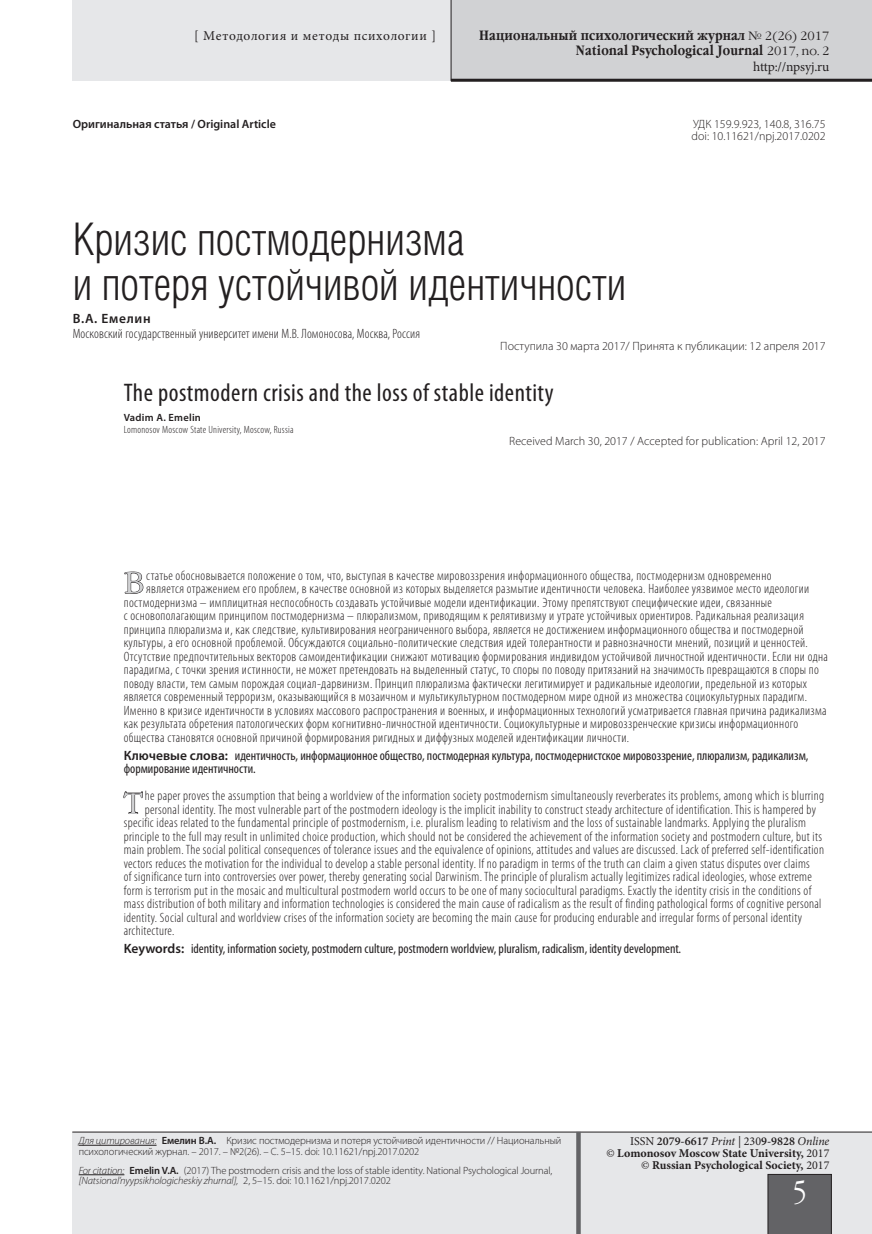
<style>
.page{position:relative;width:872px;height:1234px;background:#fff}
.page>*{position:absolute;margin:0;border:0;box-sizing:border-box;transform-origin:0 0}
.Header___Article{font:45px/45px "Helios Cond Light C";color:#231f20}
.Page_num{font:30px "Garamond Narrow C";color:#fff}
.Resume_MAIN___1st{font:29.1px "Garamond C";color:#d1d2d4}
.Header___Article___E{font:condensed 25.5px "Myriad Pro";letter-spacing:.02em;color:#231f20}
.Resume_MAIN___1st-2{font:300 condensed 13.5px "Myriad Pro";letter-spacing:.025em;color:#231f20}
.Resume_KEYWORDS{font:condensed 13.5px/13.5px "Myriad Pro";color:#231f20}
.t1{font:700 13.5px/15px "Garamond Narrow C";letter-spacing:.01em;color:#231f20;text-align:right}
.Autor___HEADER{font:300 condensed 13.5px/15px "Myriad Pro";letter-spacing:.01em;color:#231f20}
.t2{font:13.5px "Minion Pro";letter-spacing:.045em;color:#231f20}
.t3{font:13.5px "Minion Pro";letter-spacing:-.015em;color:#231f20}
.Code_prefix{font:300 12px "Myriad Pro";color:#231f20}
.t4{font:700 12px/12px "Minion Pro";color:#231f20;text-align:right}
.Code_prefix-2{font:600 12px "Myriad Pro";color:#231f20}
.t5{font:300 10.5px/10.5px "Myriad Pro";letter-spacing:-.01em;color:#231f20}
.Autor___HEADER___EN{font:300 condensed 10.5px/12px "Myriad Pro";letter-spacing:.025em;color:#231f20}
.s1{font-family:"Garamond C";font-weight:400;font-size:12px}
.s2{font-weight:600;font-stretch:normal}
.s3{font-style:italic}
.s4{font-weight:600}
.s5{font-weight:400}
.s6{font-weight:400;font-style:italic}
</style>
<div class="page">
<div style="left:72px;top:0;width:800px;height:81px;background:#e6e7e9"></div>
<div style="left:451px;top:0;width:421px;height:81px;background:#d1d2d4"></div>
<div style="left:72px;top:1132px;width:800px;height:101px;background:#e6e7e9"></div>
<hr style="left:72px;top:1131px;width:800px;height:1px;background:#231f20">
<div style="left:767px;top:1173px;width:64px;height:60px;background:#636366"></div>
<hr style="left:451px;top:79px;width:421px;height:3px;background:#231f20">
<div style="left:576px;top:1131px;width:5px;height:102px;background:#636366"></div>
<hr style="left:451px;top:0;width:1px;height:81px;background:#231f20">
<hr style="left:79px;top:1144px;width:78px;height:1px;background:#231f20">
<hr style="left:79px;top:1174px;width:45px;height:1px;background:#231f20">
<svg style="left:124px;top:571px;width:20px;height:23px"></svg>
<svg style="left:123px;top:791px;width:20px;height:23px"></svg>
<p class="t2" style="left:194px;top:26px;width:243px">[ Методология и методы психологии ]</p>
<p class="t1" style="left:479px;top:28px;width:352px">Национальный психологический журнал <span class="s1">№ 2(26) 2017<br></span>National Psychological Journal <span class="s1">2017, no. 2</span></p>
<p class="t3" style="left:753px;top:57px;width:78px">http://npsyj.ru</p>
<p class="Code_prefix-2" style="left:73px;top:116px;width:205px">Оригинальная статья / Original Article</p>
<p class="Code_prefix" style="left:693px;top:117px;width:134px">УДК 159.9.923, 140.8, 316.75</p>
<p class="Code_prefix" style="left:691px;top:129px;width:135px">doi: 10.11621/npj.2017.0202</p>
<p class="Header___Article" style="left:73px;top:216px;width:555px">Кризис постмодернизма<br>и потеря устойчивой идентичности</p>
<p class="Autor___HEADER" style="left:73px;top:311px;width:349px"><span class="s2">В.А. Емелин<br></span>Московский государственный университет имени М.В. Ломоносова, Москва, Россия</p>
<p class="Code_prefix" style="left:500px;top:339px;width:327px">Поступила 30 марта 2017/ Принята к публикации: 12 апреля 2017</p>
<p class="Header___Article___E" style="left:124px;top:376px;width:431px">The postmodern crisis and the loss of stable identity</p>
<p class="Autor___HEADER___EN" style="left:124px;top:411px;width:171px"><span class="s2">Vadim A. Emelin<br></span>Lomonosov Moscow State University, Moscow, Russia</p>
<p class="Code_prefix" style="left:509px;top:434px;width:318px">Received March 30, 2017 / Accepted for publication: April 12, 2017</p>
<p class="Resume_MAIN___1st" style="left:124px;top:567px;width:22px">В</p>
<p class="Resume_MAIN___1st-2" style="left:146px;top:567px;width:627px">статье обосновывается положение о том, что, выступая в качестве мировоззрения информационного общества, постмодернизм одновременно</p>
<p class="Resume_MAIN___1st-2" style="left:146px;top:580px;width:664px">является отражением его проблем, в качестве основной из которых выделяется размытие идентичности человека. Наиболее уязвимое место идеологии</p>
<p class="Resume_MAIN___1st-2" style="left:124px;top:594px;width:649px">постмодернизма – имплицитная неспособность создавать устойчивые модели идентификации. Этому препятствуют специфические идеи, связанные</p>
<p class="Resume_MAIN___1st-2" style="left:124px;top:607px;width:681px">с основополагающим принципом постмодернизма – плюрализмом, приводящим к релятивизму и утрате устойчивых ориентиров. Радикальная реализация</p>
<p class="Resume_MAIN___1st-2" style="left:124px;top:621px;width:681px">принципа плюрализма и, как следствие, культивирования неограниченного выбора, является не достижением информационного общества и постмодерной</p>
<p class="Resume_MAIN___1st-2" style="left:124px;top:634px;width:685px">культуры, а его основной проблемой. Обсуждаются социально-политические следствия идей толерантности и равнозначности мнений, позиций и ценностей.</p>
<p class="Resume_MAIN___1st-2" style="left:124px;top:648px;width:706px">Отсутствие предпочтительных векторов самоидентификации снижают мотивацию формирования индивидом устойчивой личностной идентичности. Если ни одна</p>
<p class="Resume_MAIN___1st-2" style="left:124px;top:661px;width:697px">парадигма, с точки зрения истинности, не может претендовать на выделенный статус, то споры по поводу притязаний на значимость превращаются в споры по</p>
<p class="Resume_MAIN___1st-2" style="left:124px;top:675px;width:684px">поводу власти, тем самым порождая социал-дарвинизм. Принцип плюрализма фактически легитимирует и радикальные идеологии, предельной из которых</p>
<p class="Resume_MAIN___1st-2" style="left:124px;top:688px;width:685px">является современный терроризм, оказывающийся в мозаичном и мультикультурном постмодерном мире одной из множества социокультурных парадигм.</p>
<p class="Resume_MAIN___1st-2" style="left:124px;top:702px;width:704px">Именно в кризисе идентичности в условиях массового распространения и военных, и информационных технологий усматривается главная причина радикализма</p>
<p class="Resume_MAIN___1st-2" style="left:124px;top:715px;width:676px">как результата обретения патологических форм когнитивно-личностной идентичности. Социокультурные и мировоззренческие кризисы информационного</p>
<p class="Resume_MAIN___1st-2" style="left:124px;top:729px;width:507px">общества становятся основной причиной формирования ригидных и диффузных моделей идентификации личности.</p>
<p class="Resume_KEYWORDS" style="left:124px;top:748px;width:686px"><span class="s2">Ключевые слова:</span> идентичность, информационное общество, постмодерная культура, постмодернистское мировоззрение, плюрализм, радикализм, формирование идентичности.</p>
<p class="Resume_MAIN___1st" style="left:124px;top:787px;width:20px">T</p>
<p class="Resume_MAIN___1st-2" style="left:145px;top:787px;width:680px">he paper proves the assumption that being a worldview of the information society postmodernism simultaneously reverberates its problems, among which is blurring</p>
<p class="Resume_MAIN___1st-2" style="left:145px;top:800px;width:673px">personal identity. The most vulnerable part of the postmodern ideology is the implicit inability to construct steady architecture of identification. This is hampered by</p>
<p class="Resume_MAIN___1st-2" style="left:124px;top:814px;width:684px">specific ideas related to the fundamental principle of postmodernism, i.e. pluralism leading to relativism and the loss of sustainable landmarks. Applying the pluralism</p>
<p class="Resume_MAIN___1st-2" style="left:124px;top:827px;width:700px">principle to the full may result in unlimited choice production, which should not be considered the achievement of the information society and postmodern culture, but its</p>
<p class="Resume_MAIN___1st-2" style="left:124px;top:841px;width:702px">main problem. The social political consequences of tolerance issues and the equivalence of opinions, attitudes and values are discussed. Lack of preferred self-identification</p>
<p class="Resume_MAIN___1st-2" style="left:124px;top:854px;width:687px">vectors reduces the motivation for the individual to develop a stable personal identity. If no paradigm in terms of the truth can claim a given status disputes over claims</p>
<p class="Resume_MAIN___1st-2" style="left:124px;top:868px;width:689px">of significance turn into controversies over power, thereby generating social Darwinism. The principle of pluralism actually legitimizes radical ideologies, whose extreme</p>
<p class="Resume_MAIN___1st-2" style="left:124px;top:881px;width:689px">form is terrorism put in the mosaic and multicultural postmodern world occurs to be one of many sociocultural paradigms. Exactly the identity crisis in the conditions of</p>
<p class="Resume_MAIN___1st-2" style="left:124px;top:895px;width:699px">mass distribution of both military and information technologies is considered the main cause of radicalism as the result of finding pathological forms of cognitive personal</p>
<p class="Resume_MAIN___1st-2" style="left:124px;top:908px;width:680px">identity. Social cultural and worldview crises of the information society are becoming the main cause for producing endurable and irregular forms of personal identity</p>
<p class="Resume_MAIN___1st-2" style="left:124px;top:922px;width:52px">architecture.</p>
<p class="Resume_KEYWORDS" style="left:124px;top:941px;width:559px"><span class="s2">Keywords:</span> identity, information society, postmodern culture, postmodern worldview, pluralism, radicalism, identity development.</p>
<p class="t5" style="left:79px;top:1134px;width:484px"><span class="s3">Для цитирования:</span> <span class="s4">Емелин В.А.</span> Кризис постмодернизма и потеря устойчивой идентичности // Национальный психологический журнал. – 2017. – №2(26). – С. 5–15. doi: 10.11621/npj.2017.0202</p>
<p class="t5" style="left:79px;top:1164px;width:475px"><span class="s3">For citation:</span> <span class="s4">Emelin V.A.</span> (2017) The postmodern crisis and the loss of stable identity. National Psychological Journal, <span class="s3">[Natsional’nyypsikhologicheskiy zhurnal],</span> 2, 5–15. doi: 10.11621/npj.2017.0202</p>
<p class="t4" style="left:606px;top:1134px;width:225px"><span class="s5">ISSN</span> <span class="s4">2079-6617</span> <span class="s6">Print</span> <span class="s5">| 230</span><span class="s4">9-9828</span> <span class="s6">Online<br>©</span> Lomonosov Moscow State University, <span class="s5">2017 ©</span> Russian Psychological Society, <span class="s5">2017</span></p>
<p class="Page_num" style="left:792px;top:1175px;width:16px">5</p>
</div>
